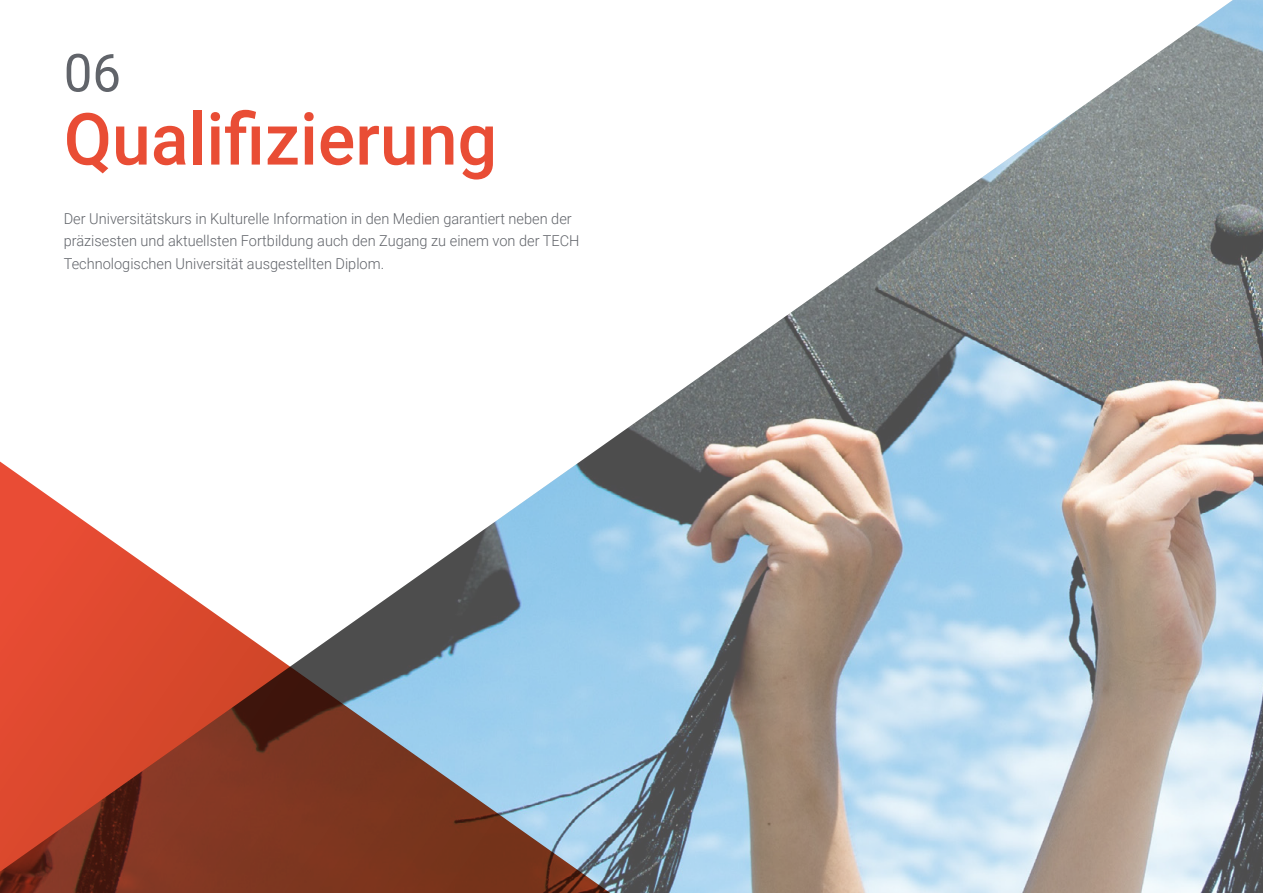
<style>
.page{position:relative;width:1263px;height:893px;background:#fff}
.page>*{position:absolute;margin:0;border:0;box-sizing:border-box;transform-origin:0 0}
.t1{font:500 72px "Roboto";color:#e94d35}
.t2{font:52.5px "Roboto";color:#61646a}
.t3{font:300 15px/22.5px "Roboto";color:#61646a}
</style>
<div class="page">
<img style="left:602px;top:0;width:661px;height:893px">
<svg style="left:0;top:446px;width:640px;height:447px"></svg>
<h2 class="t2" style="left:64px;top:36px;width:59px">06</h2>
<h1 class="t1" style="left:64px;top:89px;width:435px">Qualifizierung</h1>
<p class="t3" style="left:64px;top:207px;width:517px">Der Universitätskurs in Kulturelle Information in den Medien garantiert neben der präzisesten und aktuellsten Fortbildung auch den Zugang zu einem von der TECH<br>Technologischen Universität ausgestellten Diplom.</p>
</div>
